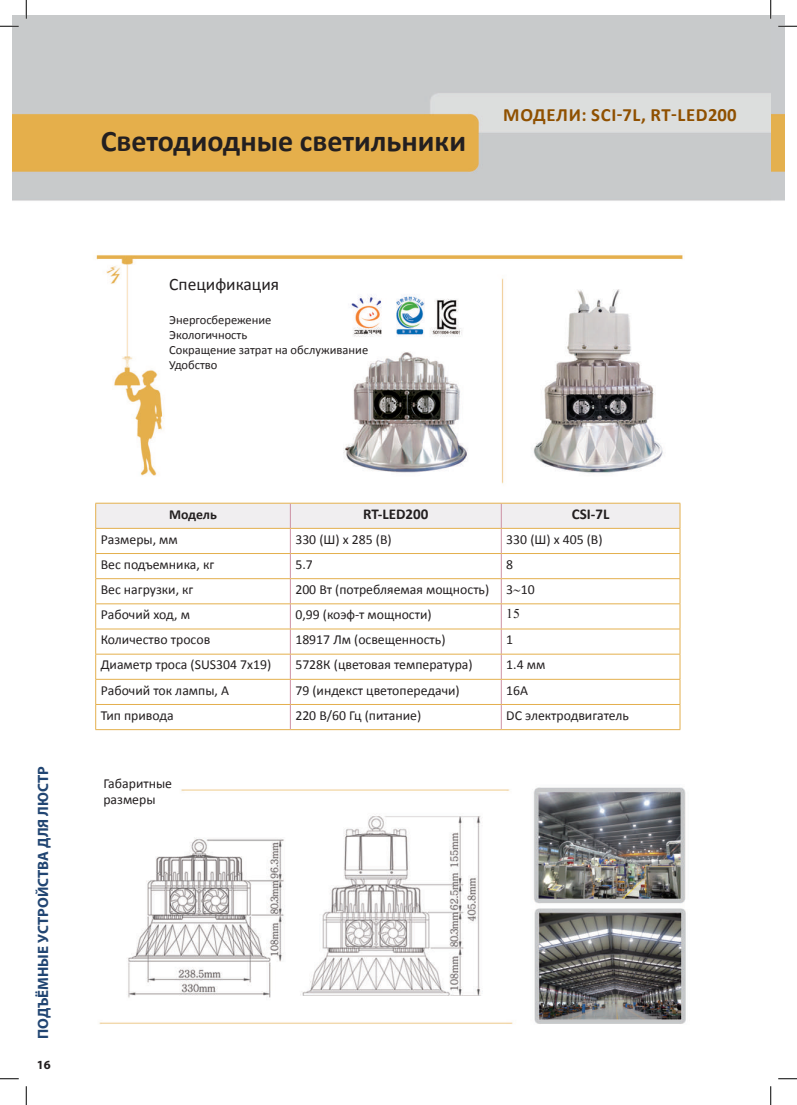
<style>
.page{position:relative;width:797px;height:1105px;background:#fff}
.page>*{position:absolute;margin:0;border:0;box-sizing:border-box;transform-origin:0 0}
.t1{font:700 30px "Calibri";color:#231f20}
.t2{font:700 18.75px "Calibri";letter-spacing:.035em;color:#8f5000}
.t3{font:17.5px "Calibri";color:#231f20}
.t4{font:700 15px "Myriad Pro";color:#214572}
.t5{font:700 15px "Calibri";color:#231f20}
.t6{font:13.75px/16.5px "Calibri";color:#231f20}
.t7{font:700 13.75px "Calibri";color:#231f20}
.t8{font:12.5px/15px "Calibri";color:#231f20}
.t9{font:700 12.5px "Myriad Pro";color:#231f20}
</style>
<div class="page">
<img style="left:12px;top:16px;width:773px;height:1073px">
<hr style="left:95px;top:729px;width:195px;height:1px;background:#e4b04e">
<hr style="left:290px;top:729px;width:211px;height:1px;background:#e4b04e">
<hr style="left:501px;top:729px;width:179px;height:1px;background:#e4b04e">
<svg style="left:0;top:25px;width:19px;height:2px"></svg>
<svg style="left:778px;top:25px;width:19px;height:2px"></svg>
<svg style="left:0;top:1078px;width:19px;height:1px"></svg>
<svg style="left:778px;top:1078px;width:19px;height:1px"></svg>
<svg style="left:25px;top:0;width:2px;height:19px"></svg>
<svg style="left:25px;top:1086px;width:2px;height:19px"></svg>
<svg style="left:770px;top:0;width:1px;height:19px"></svg>
<svg style="left:770px;top:1086px;width:1px;height:19px"></svg>
<svg style="left:95px;top:503px;width:585px;height:226px"></svg>
<h1 class="t1" style="left:101px;top:122px;width:367px">Светодиодные светильники</h1>
<h2 class="t2" style="left:503px;top:103px;width:235px">Модели: SCI-7L, RT-LED200</h2>
<p class="t3" style="left:169px;top:273px;width:111px">Спецификация</p>
<p class="t8" style="left:169px;top:313px;width:200px">Энергосбережение<br>Экологичность<br>Сокращение затрат на обслуживание<br>Удобство</p>
<p class="t4" style="left:35px;top:1039px;width:274px;rotate:-90deg">ПОДЪЁМНЫЕ УСТРОЙСТВА ДЛЯ ЛЮСТР</p>
<p class="t9" style="left:37px;top:1057px;width:15px">16</p>
<p class="t7" style="left:169px;top:505px;width:49px">Модель</p>
<p class="t5" style="left:363px;top:505px;width:67px">RT-LED200</p>
<p class="t5" style="left:572px;top:505px;width:39px">CSI-7L</p>
<p class="t6" style="left:101px;top:531px;width:79px">Размеры, мм</p>
<p class="t6" style="left:295px;top:531px;width:98px">330 (Ш) х 285 (В)</p>
<p class="t6" style="left:506px;top:531px;width:98px">330 (Ш) х 405 (В)</p>
<p class="t6" style="left:101px;top:556px;width:115px">Вес подъемника, кг</p>
<p class="t6" style="left:295px;top:556px;width:19px">5.7</p>
<p class="t6" style="left:506px;top:556px;width:8px">8</p>
<p class="t6" style="left:101px;top:581px;width:94px">Вес нагрузки, кг</p>
<p class="t6" style="left:295px;top:581px;width:241px">200 Вт (потребляемая мощность) 3∼10</p>
<p class="t6" style="left:101px;top:606px;width:91px">Рабочий ход, м</p>
<p class="t6" style="left:295px;top:606px;width:138px">0,99 (коэф-т мощности)</p>
<p class="t6" style="left:101px;top:631px;width:111px">Количество тросов</p>
<p class="t6" style="left:295px;top:631px;width:152px">18917 Лм (освещенность)</p>
<p class="t6" style="left:506px;top:631px;width:8px">1</p>
<p class="t6" style="left:101px;top:657px;width:172px">Диаметр троса (SUS304 7x19)</p>
<p class="t6" style="left:295px;top:657px;width:179px">5728К (цветовая температура)</p>
<p class="t6" style="left:506px;top:657px;width:41px">1.4 мм</p>
<p class="t6" style="left:101px;top:682px;width:130px">Рабочий ток лампы, А</p>
<p class="t6" style="left:295px;top:682px;width:166px">79 (индекст цветопередачи)</p>
<p class="t6" style="left:506px;top:682px;width:23px">16А</p>
<p class="t6" style="left:101px;top:707px;width:74px">Тип привода</p>
<p class="t6" style="left:295px;top:707px;width:127px">220 В/60 Гц (питание)</p>
<p class="t6" style="left:506px;top:707px;width:124px">DC электродвигатель</p>
<p class="t6" style="left:103px;top:775px;width:70px">Габаритные размеры</p>
</div>
